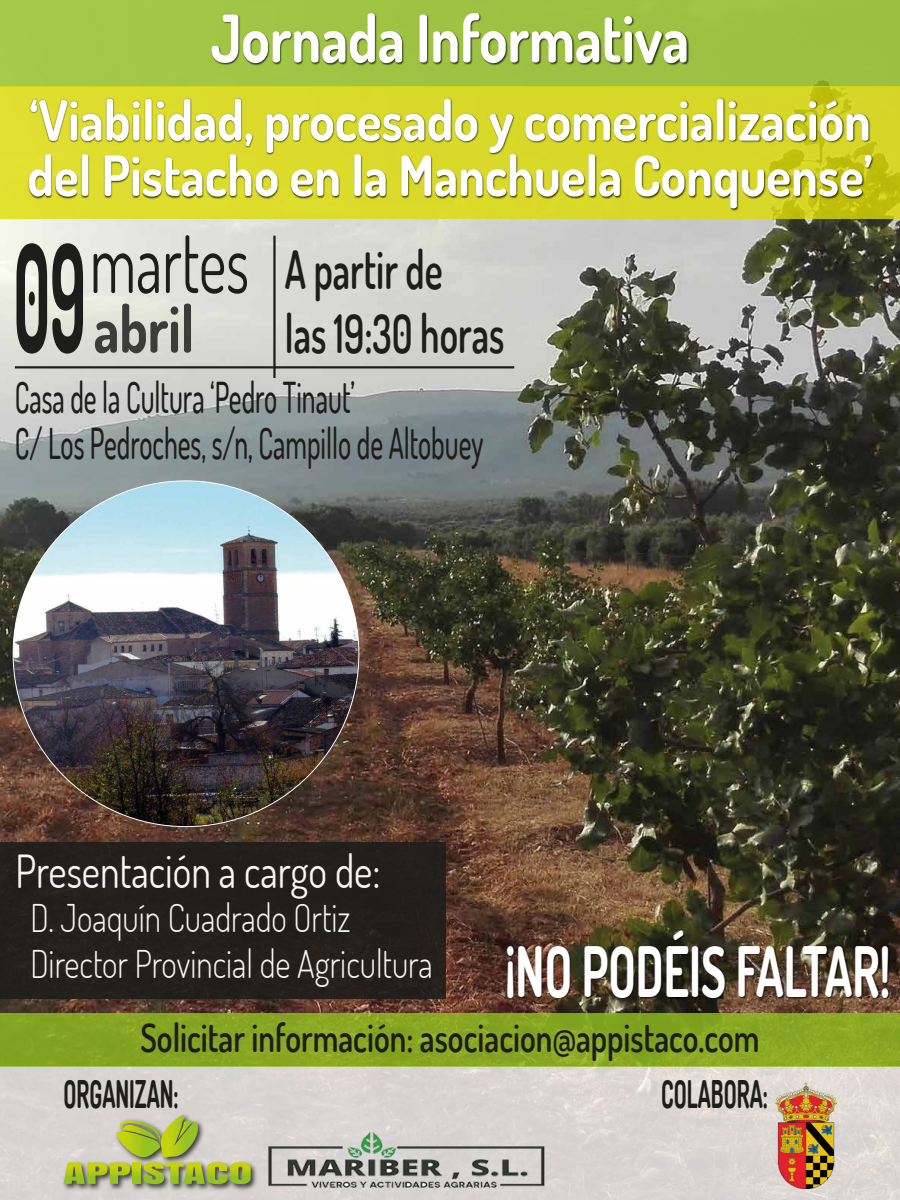
<style>
.page{position:relative;width:900px;height:1200px;background:#fff}
.page>*{position:absolute;margin:0;border:0;box-sizing:border-box;transform-origin:0 0}
.t1{font:700 149.7px "Dosis";color:#1d1d1b;scale:.44 1}
.t2{font:700 69.3px "Dosis";color:#fff;scale:.69 1}
.t3{font:700 65.7px "Dosis";color:#fff;scale:.87 1}
.t4{font:700 65.47px "Dosis";color:#3c3c3b;scale:.83 1}
.t5{font:700 55.8px/55.4px "Dosis";color:#fff;scale:.92 1}
.t6{font:600 52.88px/63.4px "Dosis";color:#1d1d1b;scale:.72 1}
.t7{font:45.6px "Dosis";color:#f6f6f6;scale:.87 1}
.t8{font:500 42.6px/46px "Dosis";color:#1d1d1b;scale:.64 1}
.t9{font:600 39px "Dosis";color:#1d1d1b;scale:.83 1}
.t10{font:300 38.25px/45.9px "Dosis";color:#f6f6f6;scale:.87 1}
.t11{font:700 38.17px "Dosis";color:#1d1d1b;scale:.6 1}
.s1{font-weight:400;font-size:83.03px}
</style>
<div class="page">
<img style="left:0;top:86px;width:900px;height:928px">
<div style="left:0;top:842px;width:445px;height:156px;background:#1d1d1b"></div>
<div style="left:0;top:1067px;width:900px;height:133px;background:#dad5d3"></div>
<div style="left:0;top:0;width:900px;height:86px;background:#9fc343"></div>
<img style="left:211px;top:13px;width:478px;height:53px">
<svg style="left:0;top:87px;width:900px;height:132px;background:#d8d727"></svg>
<img style="left:504px;top:929px;width:389px;height:85px">
<img style="left:26px;top:91px;width:850px;height:121px">
<hr style="left:15px;top:366px;width:499px;height:2px;background:#1d1d1b">
<hr style="left:273px;top:236px;width:3px;height:142px;background:#1d1d1b">
<img style="left:13px;top:481px;width:346px;height:346px;border-radius:173px">
<img style="left:63px;top:1114px;width:194px;height:77px">
<svg style="left:64px;top:1115px;width:187px;height:69px"></svg>
<img style="left:269px;top:1130px;width:276px;height:60px">
<img style="left:776px;top:1082px;width:60px;height:107px">
<div style="left:0;top:1014px;width:900px;height:53px;background:#87a522"></div>
<p class="t3" style="left:211px;top:-4px;width:551px">Jornada Informativa</p>
<p class="t5" style="left:27px;top:91px;width:920px">‘Viabilidad, procesado y comercialización del Pistacho en la Manchuela Conquense’</p>
<h1 class="t1" style="left:14px;top:201px;width:166px">09</h1>
<p class="t6" style="left:285px;top:237px;width:307px;text-indent:-195px"><span class="s1">martes</span> A partir de<br>las 19:30 horas</p>
<p class="t8" style="left:15px;top:373px;width:734px">Casa de la Cultura ‘Pedro Tinaut’<br>C/ Los Pedroches, s/n, Campillo de Altobuey</p>
<p class="t4" style="left:94px;top:286px;width:123px">abril</p>
<p class="t7" style="left:16px;top:842px;width:421px">Presentación a cargo de:</p>
<p class="t10" style="left:30px;top:894px;width:464px">D. Joaquín Cuadrado Ortiz<br>Director Provincial de Agricultura</p>
<p class="t2" style="left:505px;top:927px;width:560px">¡NO PODÉIS FALTAR!</p>
<p class="t9" style="left:140px;top:1013px;width:748px">Solicitar información: asociacion@appistaco.com</p>
<p class="t11" style="left:64px;top:1069px;width:194px">ORGANIZAN:</p>
<p class="t11" style="left:661px;top:1069px;width:179px">COLABORA:</p>
</div>
